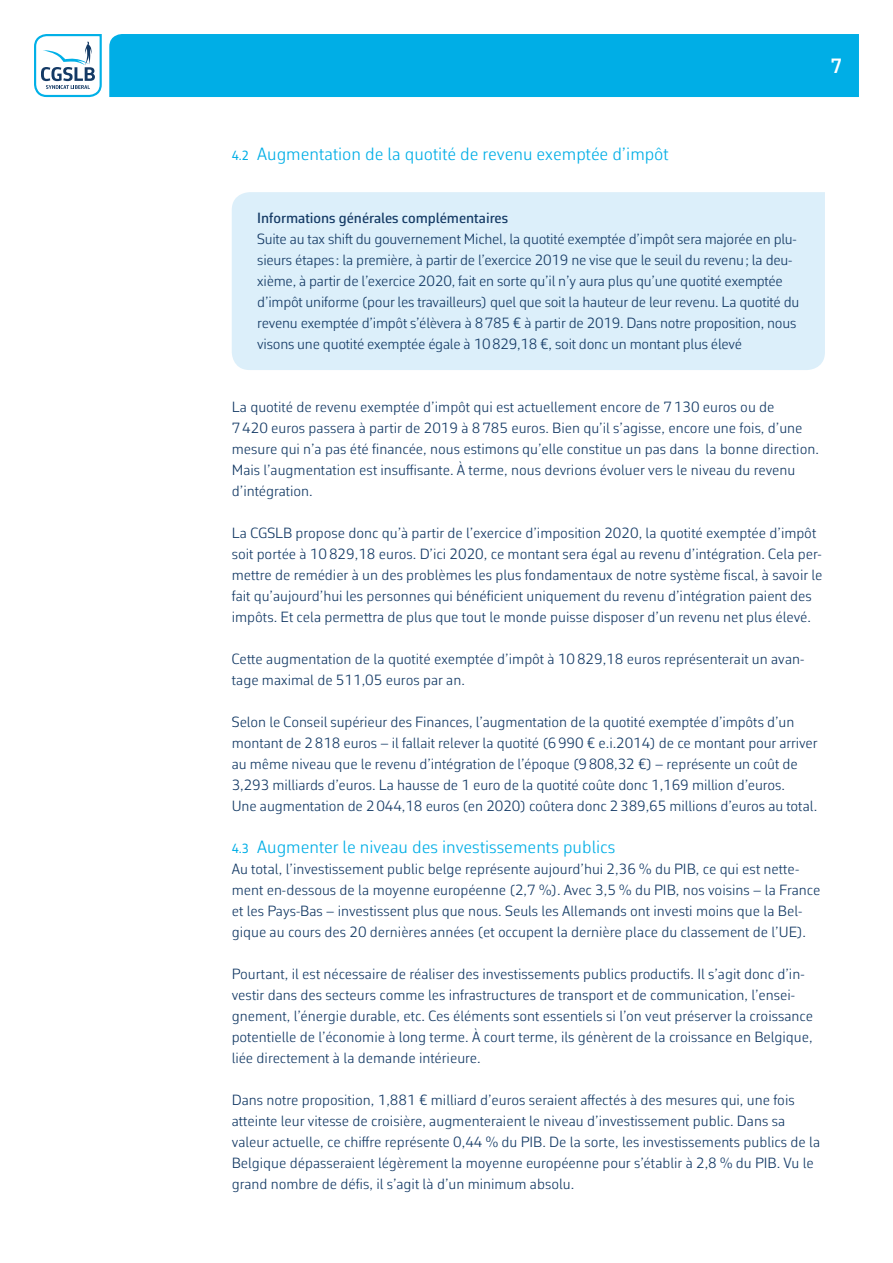
<style>
.page{position:relative;width:893px;height:1263px;background:#fff}
.page>*{position:absolute;margin:0;border:0;box-sizing:border-box;transform-origin:0 0}
.titel_2{font:600 21px "Corbeau Con Pro";color:#fff}
.titel_3{font:300 18px "Corbeau Pro";color:#00aee6}
.body{font:300 15px/21px "Corbeau Pro";color:#143a65}
.body-2{font:500 15px "Corbeau Pro";color:#143a65}
.s1{font-family:"Corbeau Con Pro";font-weight:400;font-size:13.5px}
</style>
<div class="page">
<svg style="left:34px;top:34px;width:68px;height:63px"></svg>
<div style="left:109px;top:34px;width:750px;height:63px;background:#00aee6"></div>
<div style="left:232px;top:192px;width:593px;height:178px;background:#dceffa"></div>
<p class="titel_2" style="left:831px;top:52px;width:13px">7</p>
<p class="titel_3" style="left:232px;top:142px;width:438px"><span class="s1">4.2</span> Augmentation de la quotité de revenu exemptée d’impôt</p>
<p class="body-2" style="left:257px;top:208px;width:252px">Informations générales complémentaires</p>
<p class="body" style="left:257px;top:228px;width:544px">Suite au tax shift du gouvernement Michel, la quotité exemptée d’impôt sera majorée en plu&shy;sieurs étapes: la première, à partir de l’exercice 2019 ne vise que le seuil du revenu; la deu&shy;xième, à partir de l’exercice 2020, fait en sorte qu’il n’y aura plus qu’une quotité exemptée d’impôt uniforme (pour les travailleurs) quel que soit la hauteur de leur revenu. La quotité du revenu exemptée d’impôt s’élèvera à 8785 € à partir de 2019. Dans notre proposition, nous visons une quotité exemptée égale à 10829,18 €, soit donc un montant plus élevé</p>
<p class="body" style="left:232px;top:396px;width:589px">La quotité de revenu exemptée d’impôt qui est actuellement encore de 7130 euros ou de<br>7420 euros passera à partir de 2019 à 8785 euros. Bien qu’il s’agisse, encore une fois, d’une mesure qui n’a pas été financée, nous estimons qu’elle constitue un pas dans la bonne direction.<br>Mais l’augmentation est insuffisante. À terme, nous devrions évoluer vers le niveau du revenu d’intégration.</p>
<p class="body" style="left:232px;top:522px;width:592px">La CGSLB propose donc qu’à partir de l’exercice d’imposition 2020, la quotité exemptée d’impôt soit portée à 10829,18 euros. D’ici 2020, ce montant sera égal au revenu d’intégration. Cela per&shy;mettre de remédier à un des problèmes les plus fondamentaux de notre système fiscal, à savoir le fait qu’aujourd’hui les personnes qui bénéficient uniquement du revenu d’intégration paient des impôts. Et cela permettra de plus que tout le monde puisse disposer d’un revenu net plus élevé.</p>
<p class="body" style="left:232px;top:648px;width:574px">Cette augmentation de la quotité exemptée d’impôt à 10829,18 euros représenterait un avan&shy;tage maximal de 511,05 euros par an.</p>
<p class="body" style="left:232px;top:711px;width:587px">Selon le Conseil supérieur des Finances, l’augmentation de la quotité exemptée d’impôts d’un montant de 2818 euros – il fallait relever la quotité (6990 € e.i.2014) de ce montant pour arriver au même niveau que le revenu d’intégration de l’époque (9808,32 €) – représente un coût de 3,293 milliards d’euros. La hausse de 1 euro de la quotité coûte donc 1,169 million d’euros.<br>Une augmentation de 2044,18 euros (en 2020) coûtera donc 2389,65 millions d’euros au total.</p>
<p class="titel_3" style="left:232px;top:835px;width:385px"><span class="s1">4.3</span> Augmenter le niveau des investissements publics</p>
<p class="body" style="left:232px;top:858px;width:590px">Au total, l’investissement public belge représente aujourd’hui 2,36 % du PIB, ce qui est nette&shy;ment en-dessous de la moyenne européenne (2,7 %). Avec 3,5 % du PIB, nos voisins – la France et les Pays-Bas – investissent plus que nous. Seuls les Allemands ont investi moins que la Bel&shy;gique au cours des 20 dernières années (et occupent la dernière place du classement de l’UE).</p>
<p class="body" style="left:232px;top:963px;width:583px">Pourtant, il est nécessaire de réaliser des investissements publics productifs. Il s’agit donc d’in&shy;vestir dans des secteurs comme les infrastructures de transport et de communication, l’ensei&shy;gnement, l’énergie durable, etc. Ces éléments sont essentiels si l’on veut préserver la croissance potentielle de l’économie à long terme. À court terme, ils génèrent de la croissance en Belgique, liée directement à la demande intérieure.</p>
<p class="body" style="left:232px;top:1089px;width:590px">Dans notre proposition, 1,881 € milliard d’euros seraient affectés à des mesures qui, une fois atteinte leur vitesse de croisière, augmenteraient le niveau d’investissement public. Dans sa valeur actuelle, ce chiffre représente 0,44 % du PIB. De la sorte, les investissements publics de la Belgique dépasseraient légèrement la moyenne européenne pour s’établir à 2,8 % du PIB. Vu le grand nombre de défis, il s’agit là d’un minimum absolu.</p>
</div>
